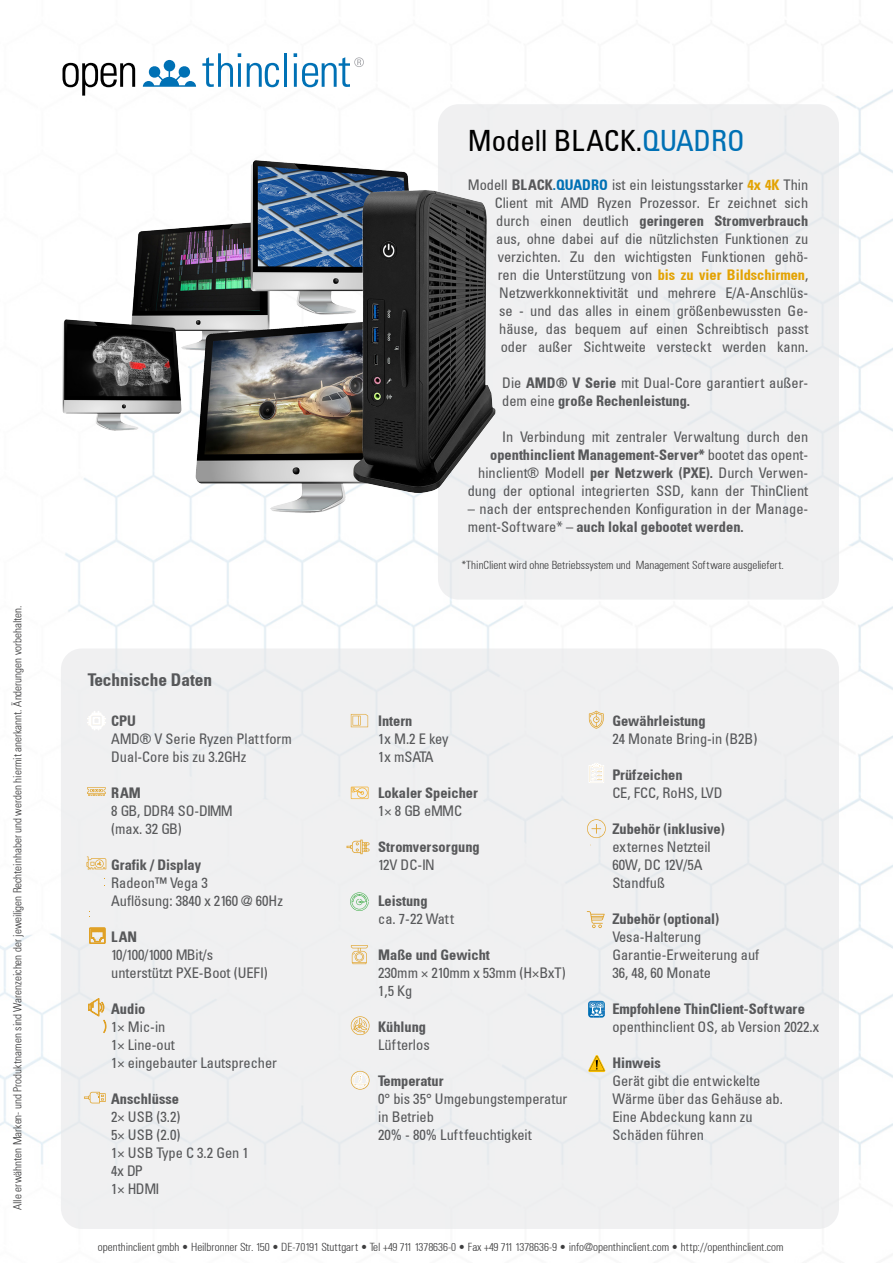
<style>
.page{position:relative;width:893px;height:1263px;background:#fff}
.page>*{position:absolute;margin:0;border:0;box-sizing:border-box;transform-origin:0 0}
.t1{font:30px "Unfug Condensed Normal";color:#000}
.t2{font:700 condensed 18px "Unfug";color:#57585a}
.t3{font:15px/18px "Unfug Condensed Normal";color:#57585a}
.t4{font:700 condensed 15px "Unfug";color:#57585a}
.t5{font:15px "Unfug Condensed Normal";letter-spacing:-.06em;color:#57585a}
.t6{font:11.7px "Unfug Condensed Small Normal";color:#3e3e3f}
.s1{color:#0071b5}
.s2{font-family:"Unfug";font-weight:700;font-stretch:condensed}
.s3{font-family:"Unfug";font-weight:700;font-stretch:condensed;color:#0071b5}
.s4{font-family:"Unfug";font-weight:700;font-stretch:condensed;color:#e3a303}
</style>
<div class="page">
<img style="left:0;top:53px;width:893px;height:1113px">
<div style="left:61px;top:648px;width:778px;height:581px;background:#f0f0f1;border-radius:21px"></div>
<svg style="left:63px;top:63px;width:72px;height:33px"></svg>
<svg style="left:202px;top:53px;width:39px;height:34px"></svg>
<svg style="left:247px;top:63px;width:32px;height:24px"></svg>
<hr style="left:284px;top:53px;width:3px;height:34px;background:#0071b5">
<svg style="left:294px;top:53px;width:70px;height:34px"></svg>
<svg style="left:143px;top:60px;width:53px;height:27px"></svg>
<img style="left:588px;top:1001px;width:2px;height:16px">
<img style="left:590px;top:1001px;width:15px;height:2px">
<svg style="left:590px;top:1003px;width:15px;height:14px"></svg>
<svg style="left:87px;top:711px;width:19px;height:19px"></svg>
<svg style="left:87px;top:787px;width:19px;height:9px"></svg>
<svg style="left:87px;top:856px;width:19px;height:14px"></svg>
<svg style="left:89px;top:928px;width:16px;height:15px"></svg>
<svg style="left:88px;top:998px;width:18px;height:35px"></svg>
<svg style="left:84px;top:1092px;width:22px;height:11px"></svg>
<svg style="left:351px;top:714px;width:17px;height:13px"></svg>
<svg style="left:347px;top:840px;width:22px;height:14px"></svg>
<svg style="left:350px;top:892px;width:19px;height:19px"></svg>
<svg style="left:351px;top:945px;width:17px;height:19px"></svg>
<svg style="left:351px;top:1016px;width:19px;height:19px"></svg>
<svg style="left:351px;top:1071px;width:19px;height:19px"></svg>
<svg style="left:589px;top:711px;width:15px;height:18px"></svg>
<svg style="left:589px;top:763px;width:15px;height:20px"></svg>
<svg style="left:587px;top:911px;width:18px;height:17px"></svg>
<div style="left:438px;top:104px;width:401px;height:496px;background:#f0f0f1;border-radius:21px"></div>
<svg style="left:587px;top:819px;width:19px;height:19px"></svg>
<svg style="left:588px;top:1055px;width:18px;height:17px"></svg>
<img style="left:45px;top:150px;width:464px;height:371px">
<svg style="left:351px;top:787px;width:17px;height:12px"></svg>
<p class="t6" style="left:11px;top:1210px;width:606px;rotate:-90deg">Alle erwähnten Marken- und Produktnamen sind Warenzeichen der jeweiligen Rechteinhaber und werden hiermit anerkannt. Änderungen vorbehalten.</p>
<p class="t1" style="left:468px;top:122px;width:278px">Modell BLACK.<span class="s1">QUADRO</span></p>
<p class="t3" style="left:468px;top:175px;width:342px;text-align:right">Modell <span class="s2">BLACK</span><span class="s3">.QUADRO</span> ist ein leistungsstarker <span class="s4">4x 4K</span> Thin Client mit AMD Ryzen Prozessor. Er zeichnet sich durch einen deutlich <span class="s2">geringeren Stromverbrauch<br></span>aus, ohne dabei auf die nützlichsten Funktionen zu verzichten. Zu den wichtigsten Funktionen gehö-<br>ren die Unterstützung von <span class="s4">bis zu vier Bildschirmen</span>, Netzwerkkonnektivität und mehrere E/A-Anschlüs-<br>se - und das alles in einem größenbewussten Ge&shy;häuse, das bequem auf einen Schreibtisch passt<br>oder außer Sichtweite versteckt werden kann.</p>
<p class="t3" style="left:502px;top:373px;width:307px">Die <span class="s2">AMD® V Serie</span> mit Dual-Core garantiert außer&shy;dem eine <span class="s2">große Rechenleistung.</span></p>
<p class="t3" style="left:468px;top:427px;width:342px;text-align:right">In Verbindung mit zentraler Verwaltung durch den <span class="s2">openthinclient Management-Server*</span> bootet das opent&shy;hinclient® Modell <span class="s2">per Netzwerk (PXE).</span> Durch Verwen&shy;dung der optional integrierten SSD, kann der ThinClient</p>
<p class="t3" style="left:468px;top:499px;width:342px">– nach der entsprechenden Konfiguration in der Manage&shy;ment-Software* – <span class="s2">auch lokal gebootet werden.</span></p>
<p class="t2" style="left:88px;top:669px;width:126px">Technische Daten</p>
<p class="t4" style="left:111px;top:712px;width:26px">CPU</p>
<p class="t3" style="left:111px;top:729px;width:182px">AMD® V Serie Ryzen Plattform<br>Dual-Core bis zu 3.2GHz</p>
<p class="t4" style="left:111px;top:784px;width:31px">RAM</p>
<p class="t5" style="left:111px;top:801px;width:123px">8 GB, DDR4 SO-DIMM</p>
<p class="t3" style="left:111px;top:819px;width:72px">(max. 32 GB)</p>
<p class="t4" style="left:111px;top:856px;width:92px">Grafik / Display</p>
<p class="t3" style="left:111px;top:873px;width:173px">Radeon™ Vega 3<br>Auflösung: 3840 x 2160 @ 60Hz</p>
<p class="t4" style="left:111px;top:928px;width:28px">LAN</p>
<p class="t3" style="left:111px;top:945px;width:103px">10/100/1000 MBit/s</p>
<p class="t3" style="left:111px;top:963px;width:158px">unterstützt PXE-Boot (UEFI)</p>
<p class="t3" style="left:111px;top:999px;width:56px"><span class="s2">Audio<br></span>1× Mic-in</p>
<p class="t3" style="left:111px;top:1035px;width:65px">1× Line-out</p>
<p class="t3" style="left:111px;top:1053px;width:167px">1× eingebauter Lautsprecher</p>
<p class="t4" style="left:111px;top:1090px;width:69px">Anschlüsse</p>
<p class="t3" style="left:111px;top:1107px;width:71px">2× USB (3.2)</p>
<p class="t3" style="left:111px;top:1125px;width:71px">5× USB (2.0)</p>
<p class="t3" style="left:111px;top:1143px;width:139px">1× USB Type C 3.2 Gen 1</p>
<p class="t3" style="left:111px;top:1161px;width:33px">4x DP</p>
<p class="t3" style="left:111px;top:1179px;width:50px">1× HDMI</p>
<p class="t6" style="left:461px;top:558px;width:324px">*ThinClient wird ohne Betriebssystem und Management Software ausgeliefert.</p>
<p class="t4" style="left:378px;top:712px;width:36px">Intern</p>
<p class="t3" style="left:378px;top:729px;width:72px">1x M.2 E key</p>
<p class="t3" style="left:378px;top:747px;width:57px">1x mSATA</p>
<p class="t4" style="left:378px;top:784px;width:101px">Lokaler Speicher</p>
<p class="t3" style="left:378px;top:801px;width:86px">1× 8 GB eMMC</p>
<p class="t4" style="left:378px;top:838px;width:103px">Stromversorgung</p>
<p class="t3" style="left:378px;top:855px;width:58px">12V DC-IN</p>
<p class="t3" style="left:378px;top:891px;width:78px"><span class="s2">Leistung<br></span>ca. 7-22 Watt</p>
<p class="t4" style="left:378px;top:946px;width:113px">Maße und Gewicht</p>
<p class="t3" style="left:378px;top:963px;width:189px">230mm × 210mm x 53mm (H×BxT)</p>
<p class="t3" style="left:378px;top:981px;width:36px">1,5 Kg</p>
<p class="t3" style="left:378px;top:1017px;width:53px"><span class="s2">Kühlung<br></span>Lüfterlos</p>
<p class="t4" style="left:378px;top:1072px;width:67px">Temperatur</p>
<p class="t3" style="left:378px;top:1089px;width:191px">0° bis 35° Umgebungstemperatur in Betrieb</p>
<p class="t3" style="left:378px;top:1125px;width:155px">20% - 80% Luftfeuchtigkeit</p>
<p class="t4" style="left:612px;top:712px;width:95px">Gewährleistung</p>
<p class="t3" style="left:612px;top:729px;width:147px">24 Monate Bring-in (B2B)</p>
<p class="t4" style="left:612px;top:766px;width:72px">Prüfzeichen</p>
<p class="t3" style="left:612px;top:783px;width:112px">CE, FCC, RoHS, LVD</p>
<p class="t4" style="left:612px;top:820px;width:114px">Zubehör (inklusive)</p>
<p class="t3" style="left:612px;top:837px;width:100px">externes Netzteil</p>
<p class="t3" style="left:612px;top:855px;width:92px">60W, DC 12V/5A<br>Standfuß</p>
<p class="t4" style="left:612px;top:910px;width:108px">Zubehör (optional)</p>
<p class="t3" style="left:612px;top:927px;width:90px">Vesa-Halterung</p>
<p class="t3" style="left:612px;top:945px;width:148px">Garantie-Erweiterung auf<br>36, 48, 60 Monate</p>
<p class="t4" style="left:612px;top:1000px;width:194px">Empfohlene ThinClient-Software</p>
<p class="t3" style="left:612px;top:1017px;width:208px">openthinclient OS, ab Version 2022.x</p>
<p class="t3" style="left:612px;top:1053px;width:172px"><span class="s2">Hinweis<br></span>Gerät gibt die entwickelte<br>Wärme über das Gehäuse ab.<br>Eine Abdeckung kann zu<br>Schäden führen</p>
<p class="t6" style="left:98px;top:1240px;width:687px">openthinclient gmbh • Heilbronner Str. 150 • DE-70191 Stuttgart • Tel +49 711 1378636-0 • Fax +49 711 1378636-9 • info@openthinclient.com • http://openthinclient.com</p>
</div>
